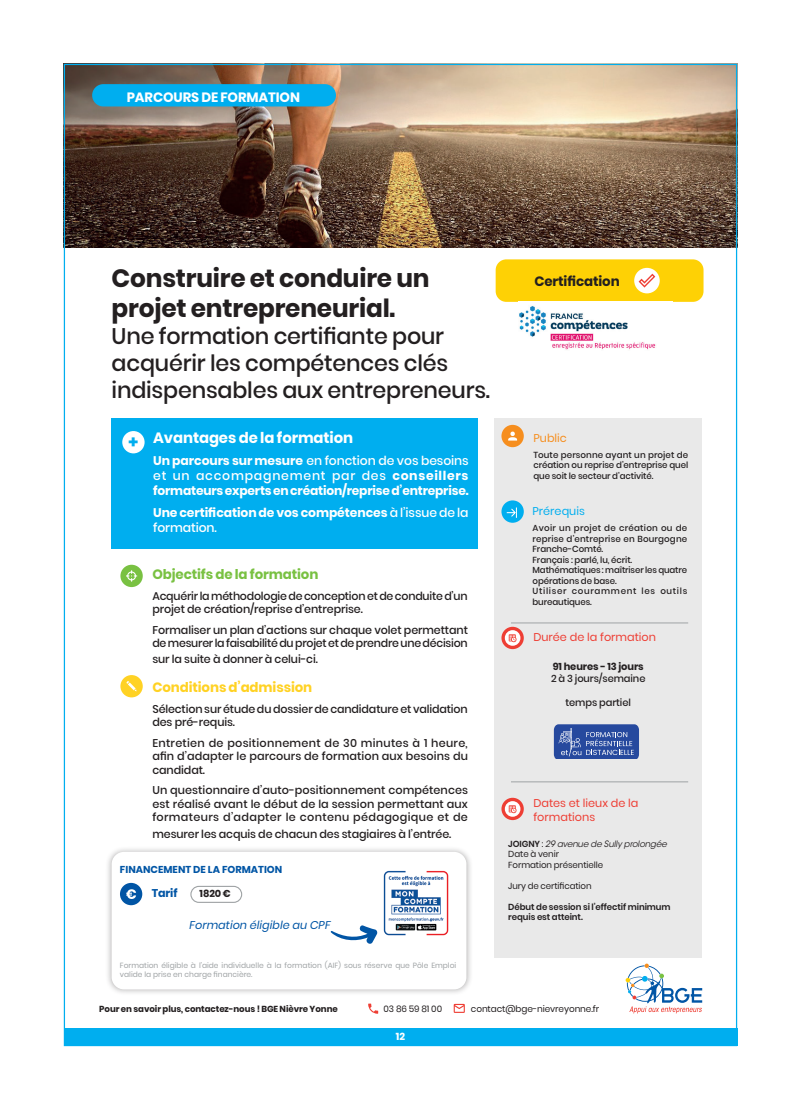
<style>
.page{position:relative;width:801px;height:1110px;background:#fff}
.page>*{position:absolute;margin:0;border:0;box-sizing:border-box;transform-origin:0 0}
.t1{font:700 25px/30px "Poppins";letter-spacing:-.01em;color:#231f20}
.t2{font:500 22.5px/27px "Poppins";letter-spacing:-.01em;color:#231f20}
.t3{font:700 17.5px "Poppins";color:#00aeef}
.t4{font:700 15px "Poppins";letter-spacing:-.01em;color:#fff}
.t5{font:700 13.5px "Poppins";letter-spacing:-.01em;color:#79c142}
.t6{font:700 13.5px "Poppins";letter-spacing:-.01em;color:#ffd224}
.t7{font:700 13.5px "Poppins";letter-spacing:-.01em;color:#fff}
.t8{font:700 13.5px "Poppins";letter-spacing:-.01em;color:#231f20}
.t9{font:700 12.5px/15px "Poppins";letter-spacing:-.015em;color:#fff;text-align:justify}
.t10{font:500 11.25px/13.5px "Poppins";letter-spacing:-.01em;color:#231f20}
.t11{font:11.25px/13.5px "Poppins";color:#ee3e34}
.t12{font:italic 11.25px "Poppins";color:#0155a5}
.t13{font:11.25px "Poppins";color:#00aeef}
.t14{font:11.25px "Poppins";color:#f68e1e}
.t15{font:700 11.25px "Poppins";letter-spacing:-.01em;color:#0155a5}
.t16{font:700 10.12px "Poppins";color:#fff}
.t17{font:500 10px "Poppins";letter-spacing:-.01em;color:#231f20}
.t18{font:700 10px "Poppins";color:#0155a5}
.t19{font:700 10px "Poppins";letter-spacing:-.01em;color:#231f20}
.t20{font:9px "Poppins";letter-spacing:-.01em;color:#231f20}
.t21{font:500 8.75px/10.5px "Poppins";letter-spacing:-.01em;color:#231f20;text-align:justify}
.t22{font:8.75px/10.5px "Poppins";letter-spacing:-.01em;color:#231f20}
.t23{font:600 8.75px/10.5px "Poppins";letter-spacing:-.01em;color:#231f20}
.t24{font:700 8.75px "Poppins";letter-spacing:-.01em;color:#231f20}
.t25{font:italic 8.75px "ITC Avant Garde Std";letter-spacing:-.01em;color:#231f20}
.t26{font:7.5px/9px "Poppins";color:#9fa3a5}
.s1{font-weight:500}
.s2{font-family:"Poppins";font-weight:600;font-style:normal}
.s3{font-family:"Poppins";font-style:normal}
</style>
<div class="page">
<div style="left:64px;top:1028px;width:673px;height:17px;background:#00aeef"></div>
<img style="left:66px;top:66px;width:669px;height:181px">
<div style="left:496px;top:259px;width:207px;height:43px;background:#fed105;border-radius:11px"></div>
<div style="left:634px;top:268px;width:26px;height:25px;background:#fff;border-radius:50%"></div>
<div style="left:92px;top:84px;width:244px;height:22px;background:#00aeef;border-radius:11px"></div>
<div style="left:120px;top:675px;width:23px;height:22px;background:#ffd224;border-radius:50%"></div>
<svg style="left:126px;top:681px;width:11px;height:10px"></svg>
<div style="left:120px;top:564px;width:23px;height:23px;background:#79c142;border-radius:50%"></div>
<svg style="left:126px;top:570px;width:11px;height:11px"></svg>
<svg style="left:638px;top:273px;width:17px;height:14px"></svg>
<img style="left:519px;top:306px;width:137px;height:44px">
<div style="left:112px;top:418px;width:366px;height:130px;background:#00aeef"></div>
<div style="left:122px;top:431px;width:23px;height:22px;background:#fff;border-radius:50%"></div>
<div style="left:494px;top:418px;width:208px;height:539px;background:#e9e9e9"></div>
<div style="left:501px;top:500px;width:23px;height:22px;background:#00aeef;border-radius:50%"></div>
<svg style="left:507px;top:507px;width:10px;height:10px"></svg>
<hr style="left:511px;top:622px;width:177px;height:1px;background:#9fa3a5">
<hr style="left:511px;top:781px;width:177px;height:1px;background:#9fa3a5">
<div style="left:501px;top:424px;width:23px;height:23px;background:#f68e1e;border-radius:50%"></div>
<svg style="left:508px;top:431px;width:9px;height:9px"></svg>
<svg style="left:501px;top:797px;width:23px;height:22px"></svg>
<svg style="left:505px;top:800px;width:15px;height:16px"></svg>
<svg style="left:509px;top:805px;width:7px;height:8px"></svg>
<svg style="left:554px;top:724px;width:85px;height:34px;background:#4462ab"></svg>
<svg style="left:501px;top:626px;width:23px;height:23px"></svg>
<svg style="left:505px;top:630px;width:15px;height:15px"></svg>
<svg style="left:509px;top:634px;width:7px;height:8px"></svg>
<div style="left:105px;top:845px;width:368px;height:150px;background:#231f20;opacity:.35"></div>
<div style="left:112px;top:851px;width:354px;height:138px;background:#fff;border-radius:12px"></div>
<div style="left:120px;top:882px;width:22px;height:22px;background:#0155a5;border-radius:50%"></div>
<svg style="left:126px;top:889px;width:10px;height:9px"></svg>
<div style="left:190px;top:885px;width:52px;height:17px;border:1px solid #9fa3a5;border-radius:8px"></div>
<img style="left:383px;top:870px;width:66px;height:66px">
<svg style="left:330px;top:925px;width:48px;height:19px"></svg>
<svg style="left:625px;top:963px;width:77px;height:50px"></svg>
<svg style="left:368px;top:1003px;width:10px;height:10px"></svg>
<svg style="left:454px;top:1003px;width:11px;height:9px"></svg>
<p class="t7" style="left:127px;top:90px;width:175px">PARCOURS DE FORMATION</p>
<h1 class="t1" style="left:112px;top:263px;width:319px">Construire et conduire un projet entrepreneurial.</h1>
<h2 class="t2" style="left:112px;top:322px;width:380px">Une formation certifiante pour acquérir les compétences clés indispensables aux entrepreneurs.</h2>
<h3 class="t4" style="left:153px;top:429px;width:201px">Avantages de la formation</h3>
<p class="t9" style="left:153px;top:453px;width:317px">Un parcours sur mesure <span class="s1">en fonction de vos besoins et un accompagnement par des</span> conseillers formateurs experts en création/reprise d’entreprise.</p>
<p class="t9" style="left:153px;top:505px;width:317px">Une certification de vos compétences <span class="s1">à l’issue de la formation.</span></p>
<p class="t8" style="left:534px;top:273px;width:87px">Certification</p>
<h3 class="t3" style="left:129px;top:431px;width:11px">+</h3>
<p class="t14" style="left:533px;top:431px;width:35px">Public</p>
<p class="t21" style="left:533px;top:449px;width:156px">Toute personne ayant un projet de création ou reprise d’entreprise quel que soit le secteur d’activité.</p>
<p class="t13" style="left:532px;top:504px;width:54px">Prérequis</p>
<p class="t21" style="left:532px;top:522px;width:156px;text-align:left">Avoir un projet de création ou de reprise d’entreprise en Bourgogne<br>Franche-Comté.<br>Français : parlé, lu, écrit.<br>Mathématiques : maîtriser les quatre opérations de base.<br>Utiliser couramment les outils bureautiques.</p>
<p class="t5" style="left:152px;top:566px;width:167px">Objectifs de la formation</p>
<p class="t10" style="left:152px;top:588px;width:317px">Acquérir la méthodologie de conception et de conduite d’un projet de création/reprise d’entreprise.</p>
<p class="t10" style="left:152px;top:622px;width:317px">Formaliser un plan d’actions sur chaque volet permettant de mesurer la faisabilité du projet et de prendre une décision</p>
<p class="t10" style="left:152px;top:652px;width:167px">sur la suite à donner à celui-ci.</p>
<p class="t11" style="left:533px;top:630px;width:124px">Durée de la formation</p>
<p class="t19" style="left:553px;top:660px;width:93px">91 heures - 13 jours</p>
<p class="t17" style="left:551px;top:672px;width:96px">2 à 3 jours/semaine</p>
<p class="t17" style="left:565px;top:696px;width:67px">temps partiel</p>
<p class="t6" style="left:152px;top:679px;width:161px">Conditions d’admission</p>
<p class="t10" style="left:152px;top:701px;width:317px">Sélection sur étude du dossier de candidature et validation des pré-requis.</p>
<p class="t10" style="left:152px;top:735px;width:317px;text-align:justify">Entretien de positionnement de 30 minutes à 1 heure, afin d’adapter le parcours de formation aux besoins du candidat.</p>
<p class="t10" style="left:152px;top:783px;width:317px;text-align:justify">Un questionnaire d’auto-positionnement compétences est réalisé avant le début de la session permettant aux formateurs d’adapter le contenu pédagogique et de</p>
<p class="t10" style="left:152px;top:826px;width:300px">mesurer les acquis de chacun des stagiaires à l’entrée.</p>
<p class="t11" style="left:533px;top:796px;width:107px">Dates et lieux de la formations</p>
<p class="t25" style="left:508px;top:837px;width:160px"><span class="s2">JOIGNY</span> <span class="s3">:</span> 29 avenue de Sully prolongée</p>
<p class="t22" style="left:508px;top:848px;width:96px">Date à venir<br>Formation présentielle</p>
<p class="t22" style="left:508px;top:880px;width:85px">Jury de certification</p>
<p class="t23" style="left:508px;top:901px;width:164px">Début de session si l’effectif minimum requis est atteint.</p>
<p class="t18" style="left:120px;top:863px;width:164px">FINANCEMENT DE LA FORMATION</p>
<p class="t15" style="left:152px;top:886px;width:27px">Tarif</p>
<p class="t19" style="left:200px;top:887px;width:33px">1820 €</p>
<p class="t12" style="left:189px;top:918px;width:143px">Formation éligible au CPF</p>
<p class="t26" style="left:120px;top:960px;width:338px">Formation éligible à l'aide individuelle à la formation (AIF) sous réserve que Pôle Emploi valide la prise en charge financière.</p>
<p class="t24" style="left:99px;top:1003px;width:240px">Pour en savoir plus, contactez-nous ! BGE Nièvre Yonne</p>
<p class="t20" style="left:384px;top:1003px;width:60px">03 86 59 81 00</p>
<p class="t20" style="left:471px;top:1003px;width:130px">contact@bge-nievreyonne.fr</p>
<p class="t16" style="left:396px;top:1030px;width:11px">12</p>
</div>
